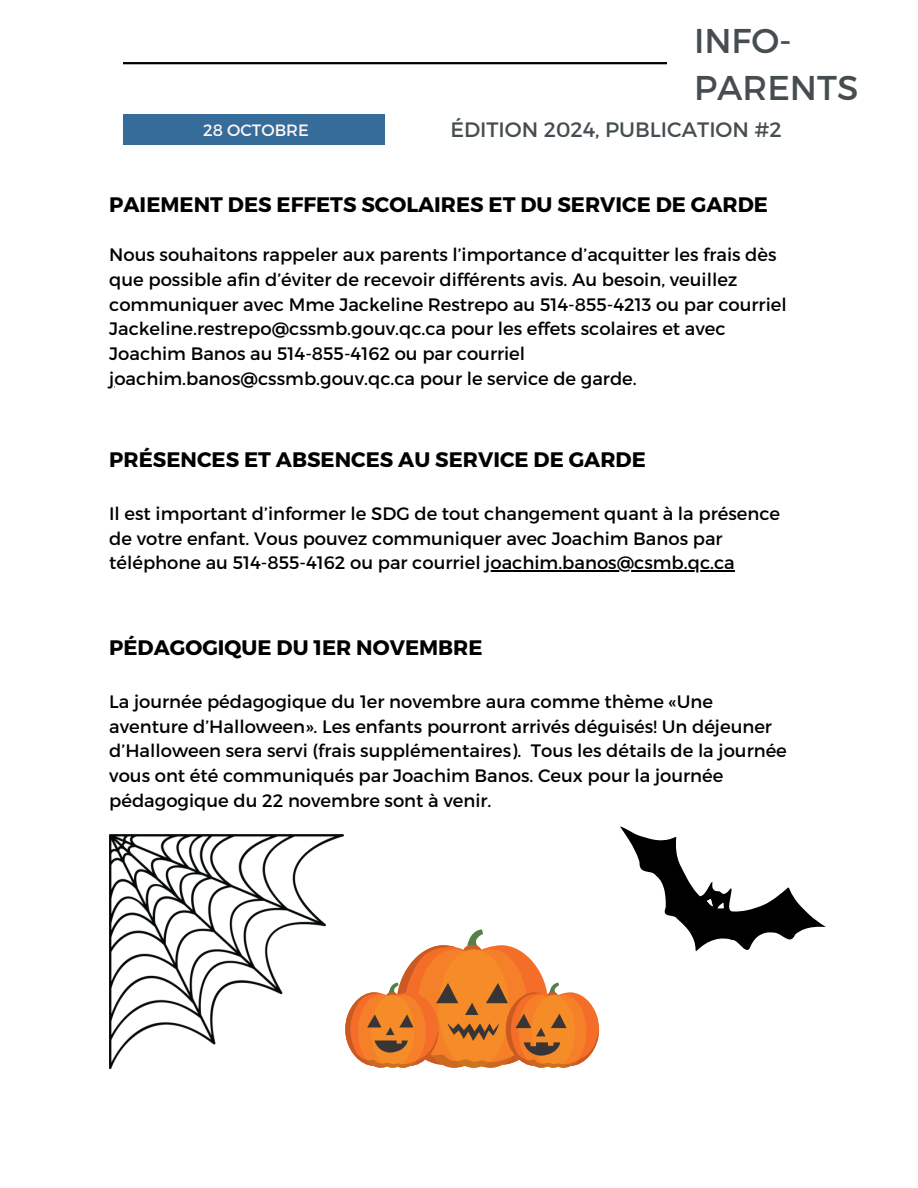
<style>
.page{position:relative;width:918px;height:1188px;background:#fff}
.page>*{position:absolute;margin:0;border:0;box-sizing:border-box;transform-origin:0 0}
.t1{font:34.35px/47.2px "Montserrat";color:#464d50}
.t2{font:700 21px "Montserrat";color:#000}
.t3{font:20.85px "Montserrat";color:#464d50}
.t4{font:18px/24.8px "Montserrat";color:#000}
.t5{font:16.35px "Montserrat";color:#fff5f5}
</style>
<div class="page">
<hr style="left:123px;top:62px;width:544px;height:2px;background:#000">
<div style="left:123px;top:114px;width:262px;height:31px;background:#356c9a"></div>
<img style="left:109px;top:834px;width:234px;height:234px">
<hr style="left:485px;top:571px;width:250px;height:1px;background:#000">
<svg style="left:345px;top:929px;width:254px;height:139px"></svg>
<svg style="left:620px;top:826px;width:206px;height:125px"></svg>
<p class="t1" style="left:694px;top:15px;width:166px">INFO-<br>PARENTS</p>
<p class="t5" style="left:203px;top:120px;width:107px">28 OCTOBRE</p>
<h3 class="t3" style="left:450px;top:116px;width:333px">ÉDITION 2024, PUBLICATION #2</h3>
<p class="t2" style="left:109px;top:191px;width:660px">PAIEMENT DES EFFETS SCOLAIRES ET DU SERVICE DE GARDE</p>
<p class="t4" style="left:109px;top:241px;width:679px">Nous souhaitons rappeler aux parents l’importance d’acquitter les frais dès que possible afin d’éviter de recevoir différents avis. Au besoin, veuillez communiquer avec Mme Jackeline Restrepo au 514-855-4213 ou par courriel Jackeline.restrepo@cssmb.gouv.qc.ca pour les effets scolaires et avec Joachim Banos au 514-855-4162 ou par courriel joachim.banos@cssmb.gouv.qc.ca pour le service de garde.</p>
<p class="t2" style="left:109px;top:446px;width:538px">PRÉSENCES ET ABSENCES AU SERVICE DE GARDE</p>
<p class="t4" style="left:109px;top:500px;width:672px">Il est important d’informer le SDG de tout changement quant à la présence de votre enfant. Vous pouvez communiquer avec Joachim Banos par téléphone au 514-855-4162 ou par courriel joachim.banos@csmb.qc.ca</p>
<p class="t2" style="left:109px;top:634px;width:375px">PÉDAGOGIQUE DU 1ER NOVEMBRE</p>
<p class="t4" style="left:109px;top:688px;width:679px">La journée pédagogique du 1er novembre aura comme thème «Une aventure d’Halloween». Les enfants pourront arrivés déguisés! Un déjeuner d’Halloween sera servi (frais supplémentaires). Tous les détails de la journée vous ont été communiqués par Joachim Banos. Ceux pour la journée pédagogique du 22 novembre sont à venir.</p>
</div>
